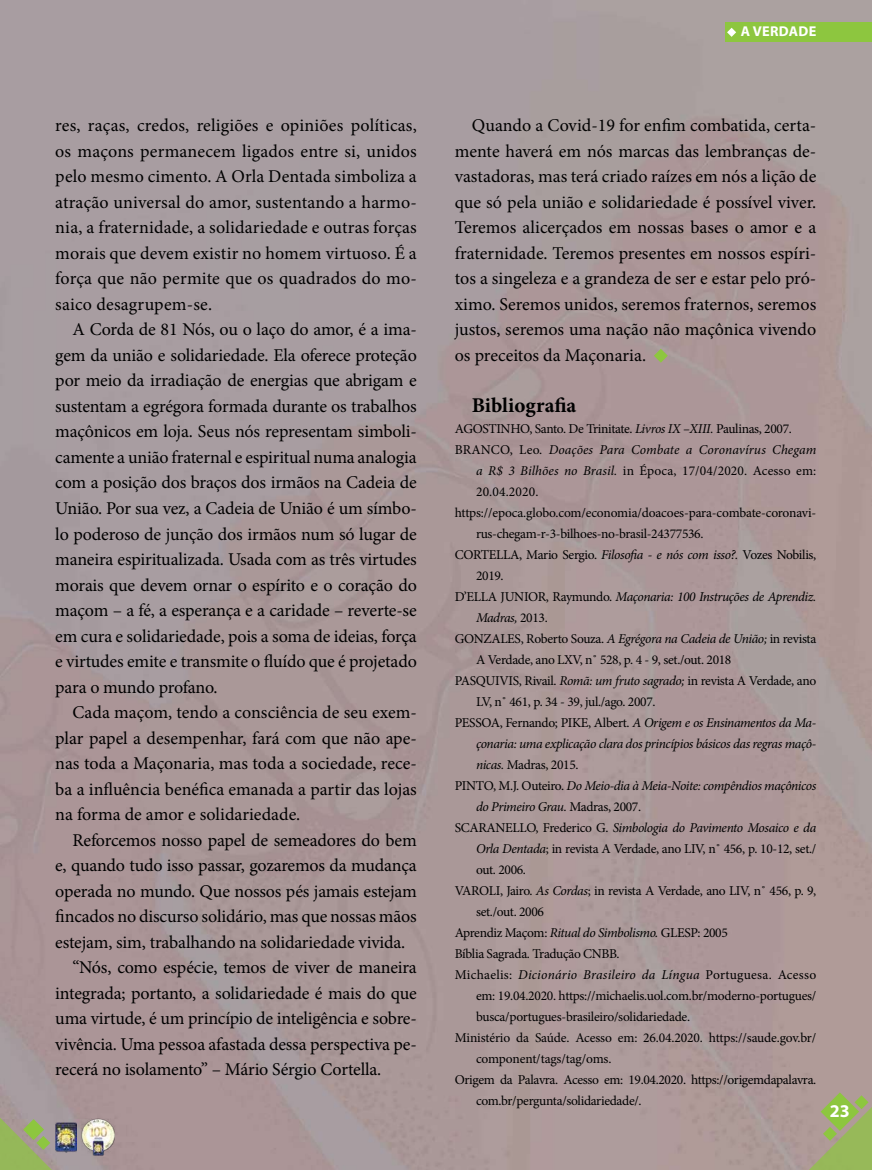
<style>
.page{position:relative;width:872px;height:1170px;background:#fff}
.page>*{position:absolute;margin:0;border:0;box-sizing:border-box;transform-origin:0 0}
.t1{font:700 21px "Minion Pro";color:#000}
.t2{font:18px/25.5px "Minion Pro";letter-spacing:-.01em;color:#000;text-align:justify}
.t3{font:700 18px "Myriad Pro";color:#fff}
.t4{font:700 14.25px "Myriad Pro";letter-spacing:.02em;color:#fff}
.t5{font:13.5px "Minion Pro";letter-spacing:-.025em;color:#000}
.t6{font:italic 13.5px "Minion Pro";letter-spacing:-.03em;color:#000}
.t7{font:italic 13.5px "Minion Pro";letter-spacing:.015em;color:#000}
.t8{font:13.5px "Minion Pro";letter-spacing:.01em;color:#000}
.t9{font:italic 13.5px "Minion Pro";letter-spacing:.005em;color:#000}
.s1{font-style:italic}
.s2{font-style:normal}
</style>
<div class="page">
<div style="left:0;top:0;width:872px;height:1169px;background:#a99"></div>
<svg style="left:654px;top:349px;width:14px;height:13px"></svg>
<div style="left:725px;top:22px;width:147px;height:20px;background:#8dc63f"></div>
<svg style="left:727px;top:28px;width:9px;height:9px"></svg>
<svg style="left:786px;top:1085px;width:86px;height:84px;background:#a3a77b"></svg>
<svg style="left:0;top:1117px;width:75px;height:52px;background:#9daa78"></svg>
<img style="left:55px;top:1121px;width:22px;height:31px">
<img style="left:82px;top:1117px;width:33px;height:38px">
<p class="t2" style="left:55px;top:113px;width:363px">res, raças, credos, religiões e opiniões políticas, os maçons permanecem ligados entre si, unidos pelo mesmo cimento. A Orla Dentada simboliza a atração universal do amor, sustentando a harmo&shy;nia, a fraternidade, a solidariedade e outras forças morais que devem existir no homem virtuoso. É a força que não permite que os quadrados do mo&shy;saico desagrupem-se.</p>
<p class="t2" style="left:55px;top:317px;width:363px;text-indent:17px">A Corda de 81 Nós, ou o laço do amor, é a ima&shy;gem da união e solidariedade. Ela oferece proteção por meio da irradiação de energias que abrigam e sustentam a egrégora formada durante os trabalhos maçônicos em loja. Seus nós representam simboli&shy;camente a união fraternal e espiritual numa analogia com a posição dos braços dos irmãos na Cadeia de União. Por sua vez, a Cadeia de União é um símbo&shy;lo poderoso de junção dos irmãos num só lugar de maneira espiritualizada. Usada com as três virtudes morais que devem ornar o espírito e o coração do maçom – a fé, a esperança e a caridade – reverte-se em cura e solidariedade, pois a soma de ideias, força e virtudes emite e transmite o fluído que é projetado para o mundo profano.</p>
<p class="t2" style="left:55px;top:699px;width:363px;text-indent:17px">Cada maçom, tendo a consciência de seu exem&shy;plar papel a desempenhar, fará com que não ape&shy;nas toda a Maçonaria, mas toda a sociedade, rece&shy;ba a influência benéfica emanada a partir das lojas na forma de amor e solidariedade.</p>
<p class="t2" style="left:72px;top:827px;width:346px">Reforcemos nosso papel de semeadores do bem</p>
<p class="t2" style="left:55px;top:852px;width:363px">e, quando tudo isso passar, gozaremos da mudança</p>
<p class="t2" style="left:55px;top:878px;width:363px">operada no mundo. Que nossos pés jamais estejam</p>
<p class="t2" style="left:55px;top:903px;width:363px">fincados no discurso solidário, mas que nossas mãos</p>
<p class="t2" style="left:55px;top:929px;width:351px">estejam, sim, trabalhando na solidariedade vivida.</p>
<p class="t2" style="left:72px;top:954px;width:346px">“Nós, como espécie, temos de viver de maneira</p>
<p class="t2" style="left:55px;top:980px;width:363px">integrada; portanto, a solidariedade é mais do que</p>
<p class="t2" style="left:55px;top:1005px;width:363px">uma virtude, é um princípio de inteligência e sobre-</p>
<p class="t2" style="left:55px;top:1031px;width:363px">vivência. Uma pessoa afastada dessa perspectiva pe-</p>
<p class="t2" style="left:55px;top:1056px;width:327px">recerá no isolamento” – Mário Sérgio Cortella.</p>
<p class="t4" style="left:740px;top:22px;width:77px">A VERDADE</p>
<p class="t2" style="left:455px;top:113px;width:363px;text-indent:17px">Quando a Covid-19 for enfim combatida, certa&shy;mente haverá em nós marcas das lembranças de&shy;vastadoras, mas terá criado raízes em nós a lição de que só pela união e solidariedade é possível viver.<br>Teremos alicerçados em nossas bases o amor e a fraternidade. Teremos presentes em nossos espíri&shy;tos a singeleza e a grandeza de ser e estar pelo pró&shy;ximo. Seremos unidos, seremos fraternos, seremos justos, seremos uma nação não maçônica vivendo os preceitos da Maçonaria.</p>
<p class="t1" style="left:472px;top:390px;width:106px">Bibliografia</p>
<p class="t5" style="left:455px;top:419px;width:339px">AGOSTINHO, Santo. De Trinitate. <span class="s1">Livros IX –XIII.</span> Paulinas, 2007.</p>
<p class="t9" style="left:455px;top:440px;width:363px"><span class="s2">BRANCO, Leo.</span> Doações Para Combate a Coronavírus Chegam</p>
<p class="t8" style="left:476px;top:461px;width:342px"><span class="s1">a R$ 3 Bilhões no Brasil.</span> in Época, 17/04/2020. Acesso em:</p>
<p class="t5" style="left:476px;top:482px;width:64px">20.04.2020.</p>
<p class="t5" style="left:455px;top:503px;width:363px">https://epoca.globo.com/economia/doacoes-para-combate-coronavi-</p>
<p class="t5" style="left:476px;top:524px;width:229px">rus-chegam-r-3-bilhoes-no-brasil-24377536.</p>
<p class="t5" style="left:455px;top:545px;width:363px">CORTELLA, Mario Sergio. <span class="s1">Filosofia - e nós com isso?.</span> Vozes Nobilis,</p>
<p class="t5" style="left:476px;top:566px;width:29px">2019.</p>
<p class="t6" style="left:455px;top:587px;width:363px"><span class="s2">D’ELLA JUNIOR, Raymundo.</span> Maçonaria: 100 Instruções de Aprendiz.</p>
<p class="t6" style="left:476px;top:608px;width:73px">Madras, <span class="s2">2013.</span></p>
<p class="t5" style="left:455px;top:629px;width:363px">GONZALES, Roberto Souza. <span class="s1">A Egrégora na Cadeia de União;</span> in revista</p>
<p class="t5" style="left:476px;top:650px;width:257px">A Verdade, ano LXV, n˚ 528, p. 4 - 9, set./out. 2018</p>
<p class="t5" style="left:455px;top:671px;width:363px">PASQUIVIS, Rivail. <span class="s1">Romã: um fruto sagrado;</span> in revista A Verdade, ano</p>
<p class="t5" style="left:476px;top:692px;width:181px">LV, n˚ 461, p. 34 - 39, jul./ago. 2007.</p>
<p class="t5" style="left:455px;top:713px;width:363px">PESSOA, Fernando; PIKE, Albert. <span class="s1">A Origem e os Ensinamentos da Ma-</span></p>
<p class="t6" style="left:476px;top:734px;width:342px">çonaria: uma explicação clara dos princípios básicos das regras maçô-</p>
<p class="t5" style="left:476px;top:755px;width:104px"><span class="s1">nicas.</span> Madras, 2015.</p>
<p class="t6" style="left:455px;top:776px;width:363px"><span class="s2">PINTO, M.J. Outeiro.</span> Do Meio-dia à Meia-Noite: compêndios maçônicos</p>
<p class="t6" style="left:476px;top:797px;width:167px">do Primeiro Grau. <span class="s2">Madras, 2007.</span></p>
<p class="t6" style="left:455px;top:818px;width:363px"><span class="s2">SCARANELLO, Frederico G.</span> Simbologia do Pavimento Mosaico e da</p>
<p class="t5" style="left:476px;top:839px;width:342px"><span class="s1">Orla Dentada</span>; in revista A Verdade, ano LIV, n˚ 456, p. 10-12, set./</p>
<p class="t5" style="left:476px;top:860px;width:51px">out. 2006.</p>
<p class="t5" style="left:455px;top:881px;width:363px">VAROLI, Jairo. <span class="s1">As Cordas</span>; in revista A Verdade, ano LIV, n˚ 456, p. 9,</p>
<p class="t5" style="left:476px;top:902px;width:69px">set./out. 2006</p>
<p class="t5" style="left:455px;top:923px;width:275px">Aprendiz Maçom: <span class="s1">Ritual do Simbolismo.</span> GLESP: 2005</p>
<p class="t5" style="left:455px;top:944px;width:166px">Bíblia Sagrada. Tradução CNBB.</p>
<p class="t7" style="left:455px;top:965px;width:363px"><span class="s2">Michaelis:</span> Dicionário Brasileiro da Língua <span class="s2">Portuguesa. Acesso</span></p>
<p class="t5" style="left:476px;top:986px;width:342px">em: 19.04.2020. https://michaelis.uol.com.br/moderno-portugues/</p>
<p class="t5" style="left:476px;top:1007px;width:215px">busca/portugues-brasileiro/solidariedade.</p>
<p class="t5" style="left:455px;top:1028px;width:363px">Ministério da Saúde. Acesso em: 26.04.2020. https://saude.gov.br/</p>
<p class="t5" style="left:476px;top:1049px;width:137px">component/tags/tag/oms.</p>
<p class="t5" style="left:455px;top:1070px;width:363px">Origem da Palavra. Acesso em: 19.04.2020. https://origemdapalavra.</p>
<p class="t5" style="left:476px;top:1091px;width:167px">com.br/pergunta/solidariedade/.</p>
<p class="t3" style="left:830px;top:1099px;width:21px">23</p>
</div>
